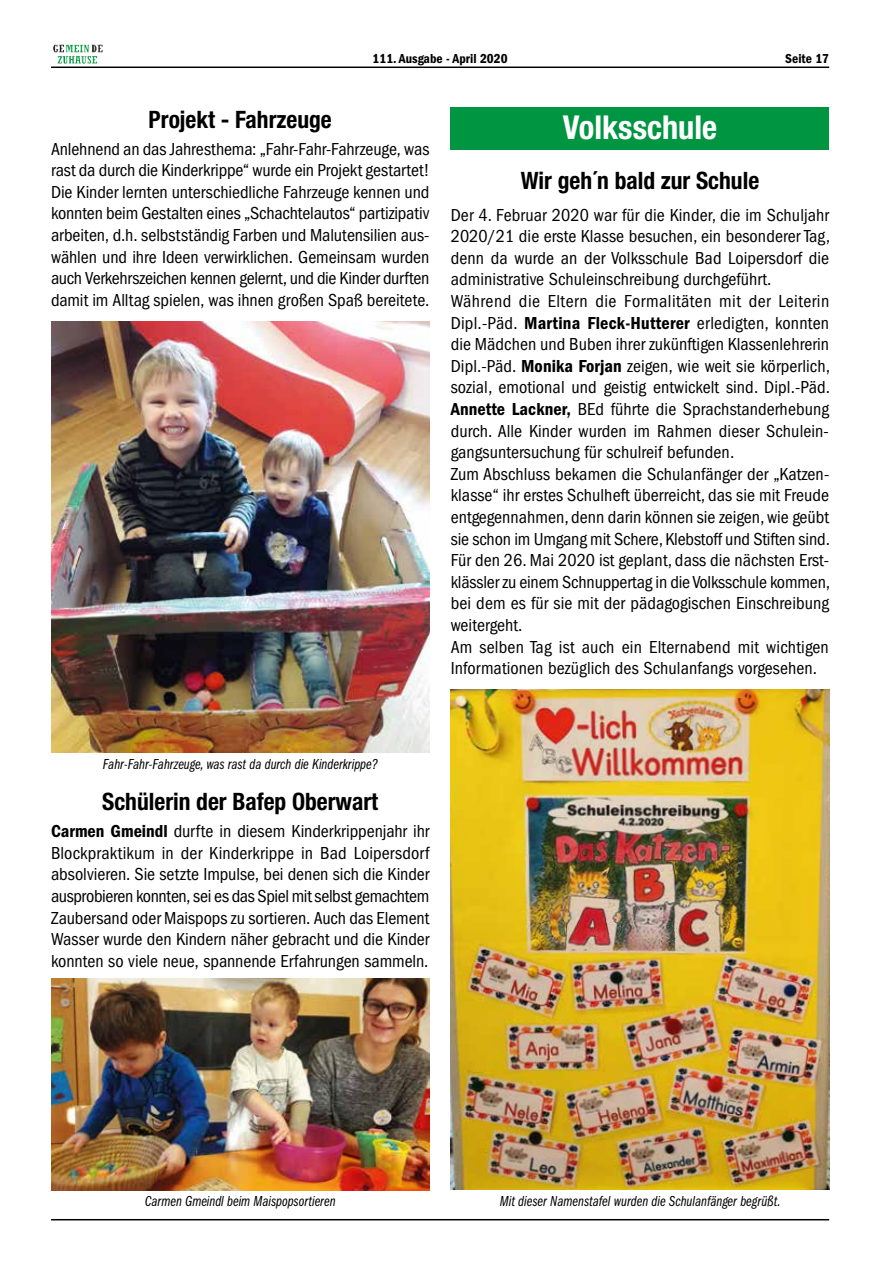
<style>
.page{position:relative;width:893px;height:1263px;background:#fff}
.page>*{position:absolute;margin:0;border:0;box-sizing:border-box;transform-origin:0 0}
.t1{font:700 condensed 33px "Helvetica Neue LT Std";color:#fff}
.t2{font:700 condensed 24px "Helvetica Neue LT Std";color:#000}
.t3{font:condensed 18px/21.6px "ITC Franklin Gothic Std";letter-spacing:.005em;color:#000;text-align:justify}
.t4{font:15px "ITC Franklin Gothic Std Bk Cp It";color:#000}
.t5{font:13.5px "ITC Franklin Gothic Std Dm Cd";color:#000}
.s1{font-family:"ITC Franklin Gothic Std Dm Cd";font-stretch:normal}
</style>
<div class="page">
<hr style="left:51px;top:67px;width:778px;height:1px;background:#000">
<hr style="left:51px;top:1219px;width:778px;height:1px;background:#000">
<img style="left:53px;top:45px;width:50px;height:19px">
<img style="left:51px;top:321px;width:378px;height:432px">
<img style="left:51px;top:978px;width:378px;height:213px">
<div style="left:451px;top:107px;width:378px;height:43px;background:#009641"></div>
<img style="left:451px;top:689px;width:378px;height:500px">
<h2 class="t2" style="left:149px;top:105px;width:185px">Projekt - Fahrzeuge</h2>
<p class="t5" style="left:373px;top:51px;width:136px">111. Ausgabe - April 2020</p>
<p class="t5" style="left:785px;top:50px;width:45px">Seite 17</p>
<h1 class="t1" style="left:563px;top:107px;width:156px">Volksschule</h1>
<p class="t3" style="left:51px;top:138px;width:380px">Anlehnend an das Jahresthema: „Fahr-Fahr-Fahrzeuge, was rast da durch die Kinderkrippe“ wurde ein Projekt gestartet!<br>Die Kinder lernten unterschiedliche Fahrzeuge kennen und konnten beim Gestalten eines „Schachtelautos“ partizipativ arbeiten, d.h. selbstständig Farben und Malutensilien aus&shy;wählen und ihre Ideen verwirklichen. Gemeinsam wurden auch Verkehrszeichen kennen gelernt, und die Kinder durften damit im Alltag spielen, was ihnen großen Spaß bereitete.</p>
<h2 class="t2" style="left:521px;top:165px;width:240px">Wir geh´n bald zur Schule</h2>
<p class="t3" style="left:451px;top:204px;width:381px;text-align:left">Der 4. Februar 2020 war für die Kinder, die im Schuljahr 2020/21 die erste Klasse besuchen, ein besonderer Tag, denn da wurde an der Volksschule Bad Loipersdorf die administrative Schuleinschreibung durchgeführt.<br>Während die Eltern die Formalitäten mit der Leiterin Dipl.-Päd. <span class="s1">Martina Fleck-Hutterer</span> erledigten, konnten die Mädchen und Buben ihrer zukünftigen Klassenlehrerin Dipl.-Päd. <span class="s1">Monika Forjan</span> zeigen, wie weit sie körperlich, sozial, emotional und geistig entwickelt sind. Dipl.-Päd.<br><span class="s1">Annette Lackner,</span> BEd führte die Sprachstanderhebung durch. Alle Kinder wurden im Rahmen dieser Schulein&shy;gangsuntersuchung für schulreif befunden.<br>Zum Abschluss bekamen die Schulanfänger der „Katzen&shy;klasse“ ihr erstes Schulheft überreicht, das sie mit Freude entgegennahmen, denn darin können sie zeigen, wie geübt sie schon im Umgang mit Schere, Klebstoff und Stiften sind.<br>Für den 26. Mai 2020 ist geplant, dass die nächsten Erst&shy;klässler zu einem Schnuppertag in die Volksschule kommen, bei dem es für sie mit der pädagogischen Einschreibung weitergeht.<br>Am selben Tag ist auch ein Elternabend mit wichtigen Informationen bezüglich des Schulanfangs vorgesehen.</p>
<p class="t4" style="left:103px;top:756px;width:276px">Fahr-Fahr-Fahrzeuge, was rast da durch die Kinderkrippe?</p>
<h2 class="t2" style="left:102px;top:787px;width:278px">Schülerin der Bafep Oberwart</h2>
<p class="t3" style="left:51px;top:820px;width:380px"><span class="s1">Carmen Gmeindl</span> durfte in diesem Kinderkrippenjahr ihr Blockpraktikum in der Kinderkrippe in Bad Loipersdorf absolvieren. Sie setzte Impulse, bei denen sich die Kinder ausprobieren konnten, sei es das Spiel mit selbst gemachtem Zaubersand oder Maispops zu sortieren. Auch das Element Wasser wurde den Kindern näher gebracht und die Kinder konnten so viele neue, spannende Erfahrungen sammeln.</p>
<p class="t4" style="left:145px;top:1192px;width:192px">Carmen Gmeindl beim Maispopsortieren</p>
<p class="t4" style="left:500px;top:1192px;width:282px">Mit dieser Namenstafel wurden die Schulanfänger begrüßt.</p>
</div>
